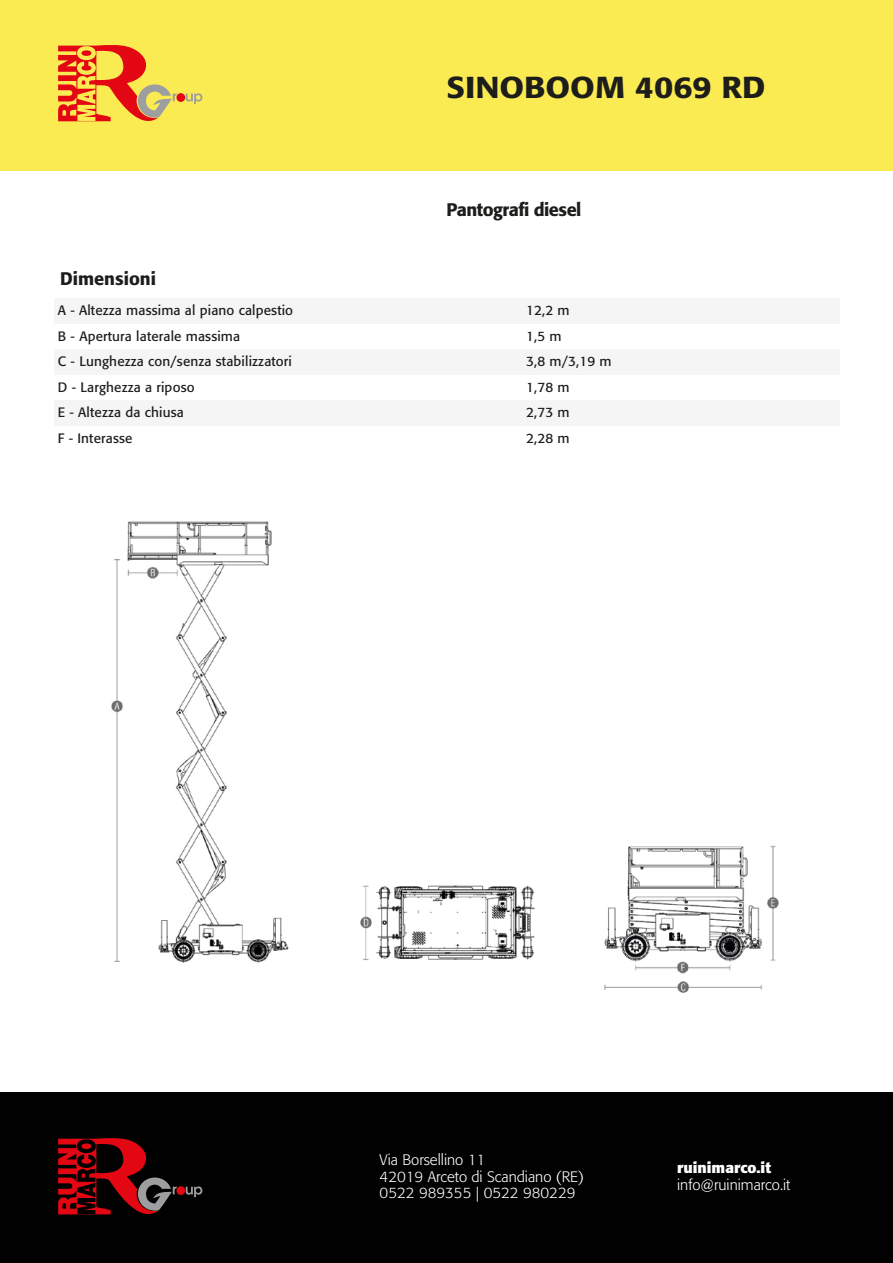
<style>
.page{position:relative;width:893px;height:1263px;background:#fff}
.page>*{position:absolute;margin:0;border:0;box-sizing:border-box;transform-origin:0 0}
.t1{font:500 30px "Formata";color:#1d1d1b;scale:1.1 1}
.t2{font:500 18px "Formata";letter-spacing:-.025em;color:#1d1d1b}
.t3{font:500 18px "Formata";color:#1d1d1b}
.t4{font:300 15px/16.5px "Formata";color:#fff}
.t5{font:700 15px "Formata";color:#fff}
.t6{font:13.5px "Formata";letter-spacing:.01em;color:#1d1d1b}
</style>
<div class="page">
<div style="left:54px;top:298px;width:785px;height:26px;background:#f6f5f6"></div>
<div style="left:54px;top:349px;width:785px;height:26px;background:#f6f5f6"></div>
<div style="left:54px;top:400px;width:785px;height:26px;background:#f6f5f6"></div>
<div style="left:0;top:0;width:893px;height:170px;background:#fbeb53"></div>
<div style="left:0;top:1093px;width:893px;height:170px;background:#010101"></div>
<svg style="left:186px;top:93px;width:16px;height:11px"></svg>
<div style="left:176px;top:93px;width:9px;height:9px;background:#e30613;border-radius:50%"></div>
<svg style="left:58px;top:45px;width:119px;height:77px"></svg>
<svg style="left:186px;top:1186px;width:16px;height:11px"></svg>
<div style="left:176px;top:1186px;width:9px;height:9px;background:#e30613;border-radius:50%"></div>
<svg style="left:58px;top:1138px;width:119px;height:77px"></svg>
<img style="left:111px;top:521px;width:668px;height:472px">
<h1 class="t1" style="left:446px;top:68px;width:291px">SINOBOOM 4069 RD</h1>
<h2 class="t2" style="left:446px;top:199px;width:137px">Pantografi diesel</h2>
<h2 class="t3" style="left:60px;top:268px;width:97px">Dimensioni</h2>
<p class="t6" style="left:58px;top:302px;width:237px">A - Altezza massima al piano calpestio</p>
<p class="t6" style="left:526px;top:302px;width:45px">12,2 m</p>
<p class="t6" style="left:58px;top:328px;width:184px">B - Apertura laterale massima</p>
<p class="t6" style="left:526px;top:328px;width:37px">1,5 m</p>
<p class="t6" style="left:58px;top:353px;width:236px">C - Lunghezza con/senza stabilizzatori</p>
<p class="t6" style="left:526px;top:353px;width:87px">3,8 m/3,19 m</p>
<p class="t6" style="left:58px;top:379px;width:138px">D - Larghezza a riposo</p>
<p class="t6" style="left:526px;top:379px;width:45px">1,78 m</p>
<p class="t6" style="left:58px;top:404px;width:127px">E - Altezza da chiusa</p>
<p class="t6" style="left:526px;top:404px;width:45px">2,73 m</p>
<p class="t6" style="left:58px;top:430px;width:76px">F - Interasse</p>
<p class="t6" style="left:526px;top:430px;width:45px">2,28 m</p>
<p class="t4" style="left:380px;top:1152px;width:206px">Via Borsellino 11<br>42019 Arceto di Scandiano (RE)<br>0522 989355 | 0522 980229</p>
<p class="t5" style="left:677px;top:1158px;width:95px">ruinimarco.it</p>
<p class="t4" style="left:677px;top:1176px;width:115px">info@ruinimarco.it</p>
</div>
